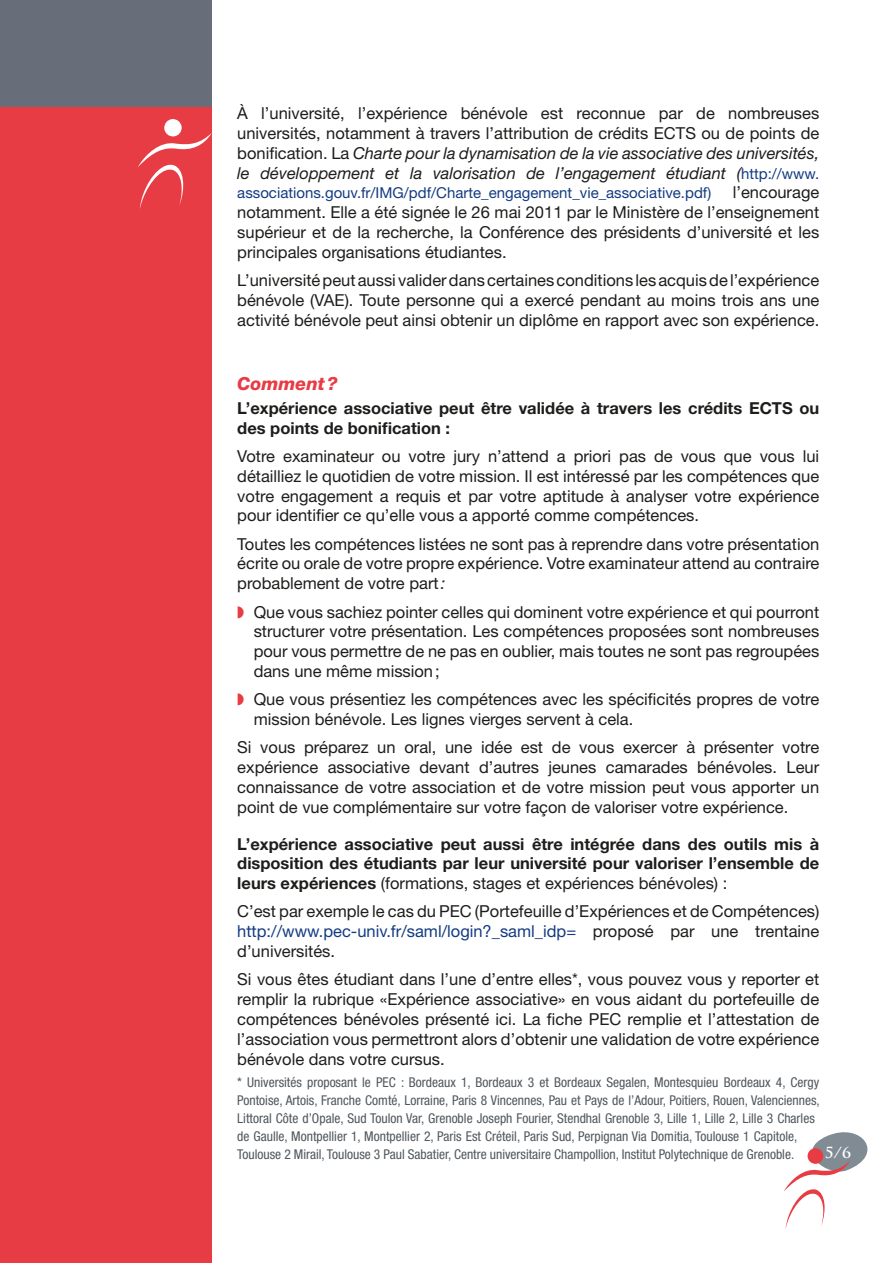
<style>
.page{position:relative;width:893px;height:1263px;background:#fff}
.page>*{position:absolute;margin:0;border:0;box-sizing:border-box;transform-origin:0 0}
.t1{font:italic 800 18px "Helvetica Neue LT Std";color:#e83c44}
.t2{font:16.5px/19.8px "Helvetica Neue LT Std";color:#1d1d1b;text-align:justify}
.t3{font:700 16.5px/19.8px "Helvetica Neue LT Std";color:#1d1d1b}
.t4{font:15px "Helvetica Neue LT Std";color:#133b82}
.t5{font:700 15px "Trajan Pro";color:#fff}
.t6{font:condensed 13.5px/18px "Helvetica Neue LT Std";color:#50575d}
.s1{font-style:italic}
.s2{font-size:15px;color:#133b82}
.s3{font-weight:400}
.s4{color:#133b82}
</style>
<div class="page">
<div style="left:0;top:0;width:212px;height:1263px;background:#e83c44"></div>
<svg style="left:138px;top:119px;width:74px;height:90px"></svg>
<svg style="left:784px;top:1132px;width:84px;height:97px"></svg>
<div style="left:0;top:0;width:212px;height:106px;background:#676d79"></div>
<p class="t2" style="left:237px;top:103px;width:584px">À l’université, l’expérience bénévole est reconnue par de nombreuses universités, notamment à travers l’attribution de crédits ECTS ou de points de bonification. La <span class="s1">Charte pour la dynamisation de la vie associative des universités, le développement et la valorisation de l’engagement étudiant (</span><span class="s2">http://www.</span></p>
<p class="t4" style="left:237px;top:184px;width:475px">associations.gouv.fr/IMG/pdf/Charte_engagement_vie_associative.pdf)</p>
<p class="t2" style="left:237px;top:182px;width:584px;text-indent:496px">l’encourage notamment. Elle a été signée le 26 mai 2011 par le Ministère de l’enseignement supérieur et de la recherche, la Conférence des présidents d’université et les principales organisations étudiantes.</p>
<p class="t2" style="left:237px;top:270px;width:584px">L’université peut aussi valider dans certaines conditions les acquis de l’expérience bénévole (VAE). Toute personne qui a exercé pendant au moins trois ans une activité bénévole peut ainsi obtenir un diplôme en rapport avec son expérience.</p>
<p class="t1" style="left:237px;top:373px;width:102px">Comment?</p>
<p class="t3" style="left:237px;top:398px;width:583px">L’expérience associative peut être validée à travers les crédits ECTS ou des points de bonification :</p>
<p class="t2" style="left:237px;top:446px;width:584px">Votre examinateur ou votre jury n’attend a priori pas de vous que vous lui détailliez le quotidien de votre mission. Il est intéressé par les compétences que votre engagement a requis et par votre aptitude à analyser votre expérience pour identifier ce qu’elle vous a apporté comme compétences.</p>
<p class="t2" style="left:237px;top:534px;width:584px">Toutes les compétences listées ne sont pas à reprendre dans votre présentation écrite ou orale de votre propre expérience. Votre examinateur attend au contraire probablement de votre part<span class="s1">:</span></p>
<p class="t2" style="left:254px;top:601px;width:567px">Que vous sachiez pointer celles qui dominent votre expérience et qui pourront structurer votre présentation. Les compétences proposées sont nombreuses pour vous permettre de ne pas en oublier, mais toutes ne sont pas regroupées dans une même mission;</p>
<p class="t2" style="left:254px;top:689px;width:567px">Que vous présentiez les compétences avec les spécificités propres de votre mission bénévole. Les lignes vierges servent à cela.</p>
<p class="t2" style="left:237px;top:737px;width:584px">Si vous préparez un oral, une idée est de vous exercer à présenter votre expérience associative devant d’autres jeunes camarades bénévoles. Leur connaissance de votre association et de votre mission peut vous apporter un point de vue complémentaire sur votre façon de valoriser votre expérience.</p>
<p class="t3" style="left:237px;top:833px;width:583px;text-align:justify">L’expérience associative peut aussi être intégrée dans des outils mis à disposition des étudiants par leur université pour valoriser l’ensemble de leurs expériences <span class="s3">(formations, stages et expériences bénévoles) :</span></p>
<p class="t2" style="left:237px;top:901px;width:584px">C’est par exemple le cas du PEC (Portefeuille d’Expériences et de Compétences) <span class="s4">http://www.pec-univ.fr/saml/login?_saml_idp=</span> proposé par une trentaine d’universités.</p>
<p class="t2" style="left:237px;top:969px;width:584px">Si vous êtes étudiant dans l’une d’entre elles*, vous pouvez vous y reporter et remplir la rubrique «Expérience associative» en vous aidant du portefeuille de compétences bénévoles présenté ici. La fiche PEC remplie et l’attestation de l’association vous permettront alors d’obtenir une validation de votre expérience bénévole dans votre cursus.</p>
<p class="t6" style="left:237px;top:1073px;width:584px">* Universités proposant le PEC : Bordeaux 1, Bordeaux 3 et Bordeaux Segalen, Montesquieu Bordeaux 4, Cergy Pontoise, Artois, Franche Comté, Lorraine, Paris 8 Vincennes, Pau et Pays de l’Adour, Poitiers, Rouen, Valenciennes, Littoral Côte d’Opale, Sud Toulon Var, Grenoble Joseph Fourier, Stendhal Grenoble 3, Lille 1, Lille 2, Lille 3 Charles de Gaulle, Montpellier 1, Montpellier 2, Paris Est Créteil, Paris Sud, Perpignan Via Domitia, Toulouse 1 Capitole, Toulouse 2 Mirail, Toulouse 3 Paul Sabatier, Centre universitaire Champollion, Institut Polytechnique de Grenoble.</p>
<p class="t5" style="left:825px;top:1143px;width:28px">5/6</p>
</div>
